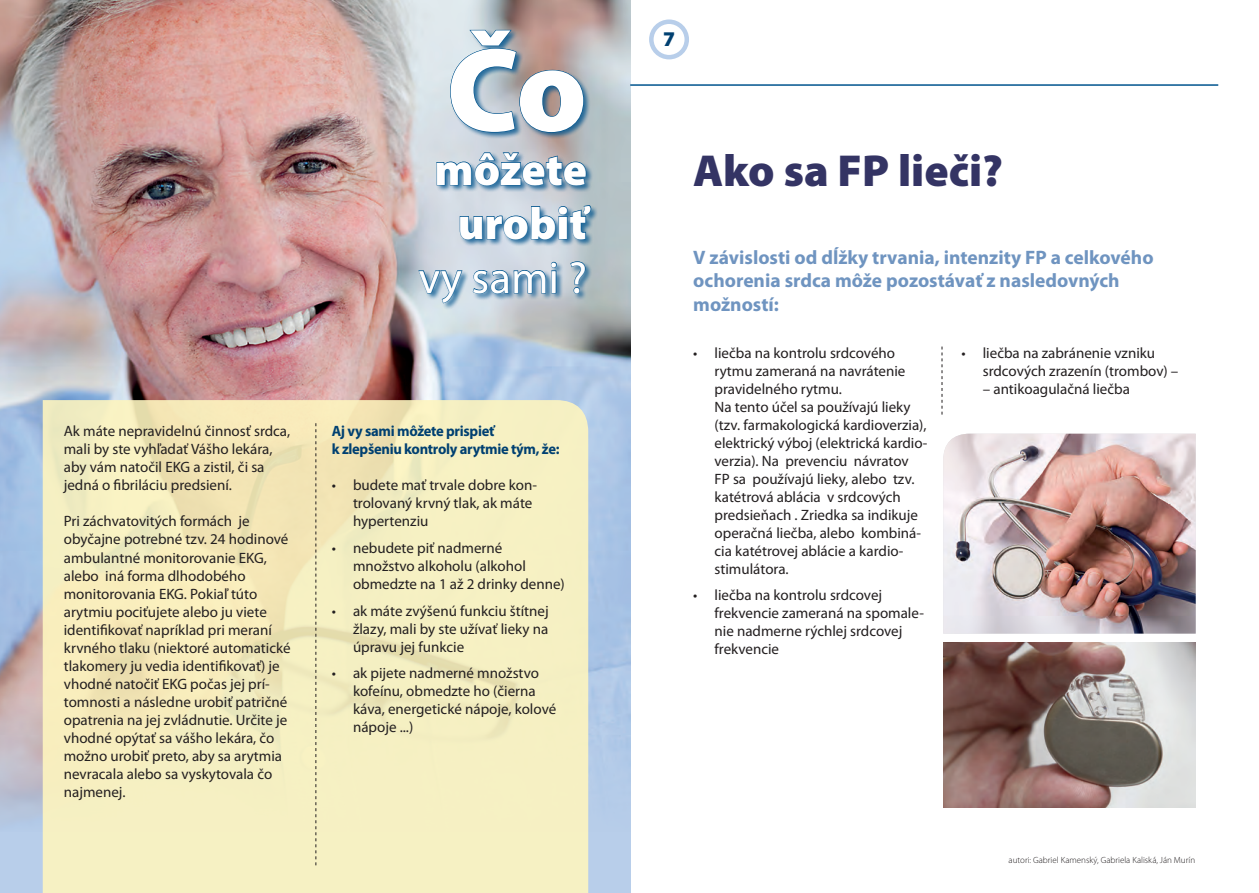
<style>
.page{position:relative;width:1259px;height:893px;background:#fff}
.page>*{position:absolute;margin:0;border:0;box-sizing:border-box;transform-origin:0 0}
.t1{font:900 120px "Myriad Pro";color:#fff}
.t2{font:900 45px "Myriad Pro";color:#343464}
.t3{font:900 45px/54px "Myriad Pro";letter-spacing:-.005em;color:#fff;text-align:center}
.t4{font:45px "Myriad Pro";color:#fff}
.t5{font:900 21px "Myriad Pro";color:#004071}
.t6{font:700 19.5px/23.4px "Myriad Pro";color:#6f94c0}
.t7{font:15px/18px "Myriad Pro";color:#231f20}
.t8{font:700 15px/18px "Myriad Pro";letter-spacing:-.02em;color:#004071}
.t9{font:300 9px "Myriad Pro";color:#231f20}
</style>
<div class="page">
<img style="left:0;top:0;width:630px;height:689px">
<svg style="left:0;top:689px;width:630px;height:144px;background:#bac3d7"></svg>
<div style="left:0;top:833px;width:630px;height:60px;background:#b8ceea"></div>
<svg style="left:43px;top:400px;width:545px;height:493px;background:#f4edbf"></svg>
<hr style="left:630px;top:84px;width:588px;height:2px;background:#00548e">
<svg style="left:315px;top:423px;width:1px;height:442px"></svg>
<svg style="left:941px;top:347px;width:1px;height:68px"></svg>
<div style="left:649px;top:19px;width:40px;height:40px;border:4px solid #b8ceea;border-radius:50%"></div>
<img style="left:943px;top:434px;width:252px;height:200px">
<img style="left:943px;top:642px;width:252px;height:166px">
<div style="left:418px;top:29px;width:180px;height:281px;background:#00548e;opacity:.7"></div>
<svg style="left:450px;top:30px;width:134px;height:103px;background:#7690a6"></svg>
<svg style="left:436px;top:152px;width:150px;height:34px;background:#6b93b1"></svg>
<svg style="left:459px;top:205px;width:132px;height:35px;background:#749dbc"></svg>
<svg style="left:418px;top:270px;width:44px;height:33px"></svg>
<svg style="left:472px;top:262px;width:85px;height:32px;background:#84a7c3"></svg>
<svg style="left:570px;top:261px;width:15px;height:33px"></svg>
<h1 class="t1" style="left:446px;top:22px;width:142px">Čo</h1>
<h2 class="t3" style="left:434px;top:143px;width:154px">môžete urobiť</h2>
<h2 class="t4" style="left:418px;top:250px;width:170px">vy sami ?</h2>
<p class="t7" style="left:64px;top:422px;width:228px">Ak máte nepravidelnú činnosť srdca, mali by ste vyhľadať Vášho lekára, aby vám natočil EKG a zistil, či sa jedná o fibriláciu predsiení.</p>
<p class="t7" style="left:64px;top:512px;width:228px">Pri záchvatovitých formách je obyčajne potrebné tzv. 24 hodinové ambulantné monitorovanie EKG, alebo iná forma dlhodobého monitorovania EKG. Pokiaľ túto arytmiu pociťujete alebo ju viete identifikovať napríklad pri meraní krvného tlaku (niektoré automatické tlakomery ju vedia identifikovať) je vhodné natočiť EKG počas jej prí&shy;tomnosti a následne urobiť patričné opatrenia na jej zvládnutie. Určite je vhodné opýtať sa vášho lekára, čo možno urobiť preto, aby sa arytmia nevracala alebo sa vyskytovala čo najmenej.</p>
<p class="t8" style="left:332px;top:422px;width:229px">Aj vy sami môžete prispieť<br>k zlepšeniu kontroly arytmie tým, že:</p>
<p class="t7" style="left:353px;top:476px;width:186px;text-indent:-21px">• budete mať trvale dobre kon&shy;trolovaný krvný tlak, ak máte hypertenziu</p>
<p class="t7" style="left:353px;top:539px;width:213px;text-indent:-21px">• nebudete piť nadmerné množstvo alkoholu (alkohol obmedzte na 1 až 2 drinky denne)</p>
<p class="t7" style="left:353px;top:601px;width:197px;text-align:justify;text-indent:-21px">• ak máte zvýšenú funkciu štítnej žlazy, mali by ste užívať lieky na úpravu jej funkcie</p>
<p class="t7" style="left:353px;top:664px;width:205px;text-indent:-21px">• ak pijete nadmerné množstvo kofeínu, obmedzte ho (čierna káva, energetické nápoje, kolové nápoje ...)</p>
<h3 class="t5" style="left:663px;top:27px;width:14px">7</h3>
<h2 class="t2" style="left:693px;top:146px;width:311px">Ako sa FP lieči?</h2>
<h3 class="t6" style="left:693px;top:245px;width:462px">V závislosti od dĺžky trvania, intenzity FP a celkového ochorenia srdca môže pozostávať z nasledovných možností:</h3>
<p class="t7" style="left:714px;top:344px;width:214px;text-indent:-21px">• liečba na kontrolu srdcového rytmu zameraná na navrátenie pravidelného rytmu.<br>Na tento účel sa používajú lieky (tzv. farmakologická kardioverzia), elektrický výboj (elektrická kardio&shy;verzia). Na prevenciu návratov<br>FP sa používajú lieky, alebo tzv. katétrová ablácia v srdcových predsieňach . Zriedka sa indikuje operačná liečba, alebo kombiná&shy;cia katétrovej ablácie a kardio&shy;stimulátora.</p>
<p class="t7" style="left:714px;top:586px;width:211px;text-indent:-21px">• liečba na kontrolu srdcovej frekvencie zameraná na spomale&shy;nie nadmerne rýchlej srdcovej frekvencie</p>
<p class="t7" style="left:982px;top:344px;width:197px;text-indent:-21px">• liečba na zabránenie vzniku srdcových zrazenín (trombov) –</p>
<p class="t7" style="left:982px;top:380px;width:149px">– antikoagulačná liečba</p>
<p class="t9" style="left:1008px;top:855px;width:188px">autori: Gabriel Kamenský, Gabriela Kaliská, Ján Murín</p>
</div>
